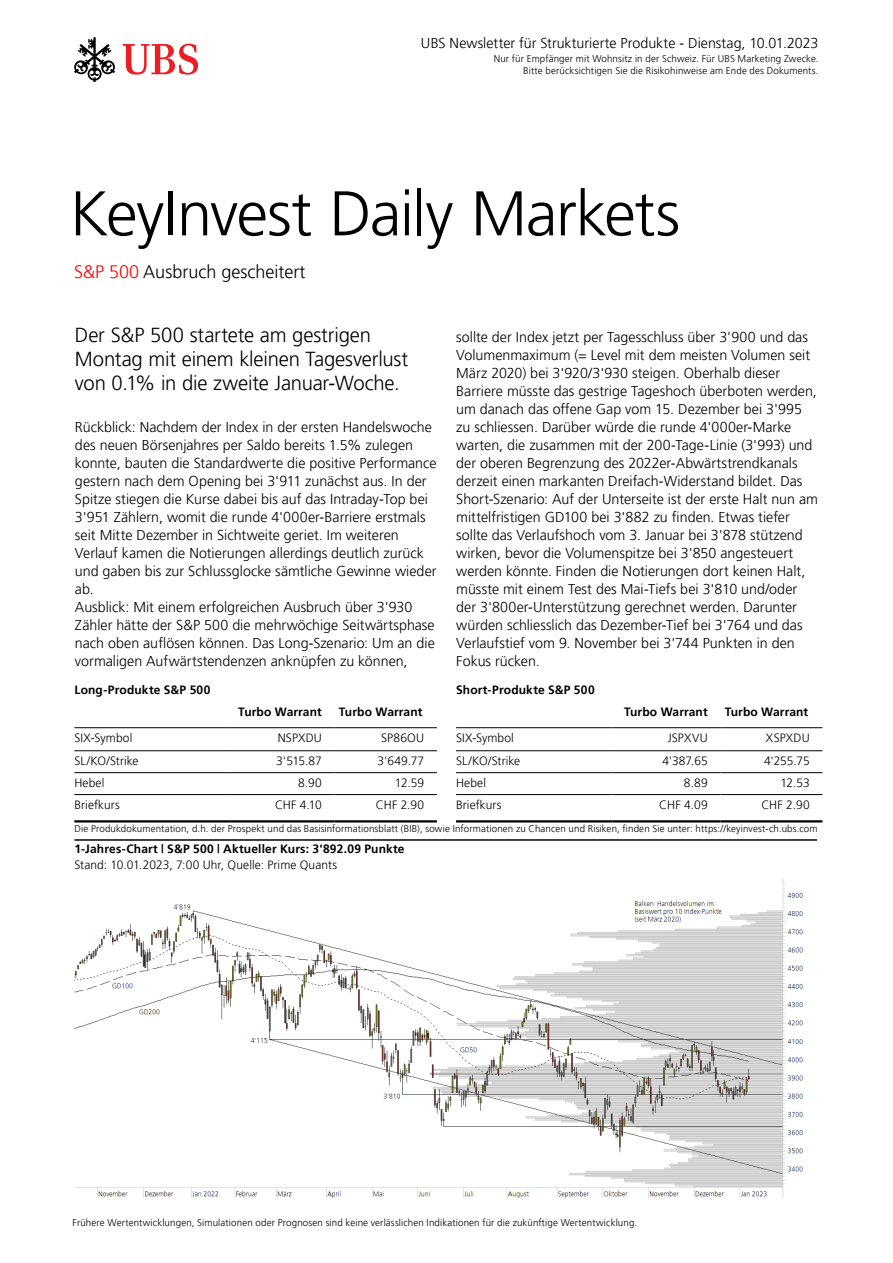
<style>
.page{position:relative;width:893px;height:1263px;background:#fff}
.page>*{position:absolute;margin:0;border:0;box-sizing:border-box;transform-origin:0 0}
.t1{font:300 63px "Frutiger 45";letter-spacing:-.02em;color:#000}
.t2{font:300 20.25px/24px "Frutiger 45";letter-spacing:-.01em;color:#000}
.t3{font:300 18px "Frutiger 45";color:#000}
.t4{font:300 14.25px/18px "Frutiger 45";color:#000}
.t5{font:300 12px "Frutiger 45";letter-spacing:.01em;color:#000}
.t6{font:300 12px "Frutiger 45";letter-spacing:.01em;color:#000}
.t7{font:300 9.75px/12px "Frutiger 45";letter-spacing:.015em;color:#000;text-align:right}
.s1{color:#f00}
</style>
<div class="page">
<svg style="left:74px;top:37px;width:41px;height:45px"></svg>
<svg style="left:123px;top:44px;width:75px;height:31px"></svg>
<img style="left:74px;top:878px;width:729px;height:319px">
<hr style="left:720px;top:750px;width:102px;height:1px;background:#000">
<hr style="left:456px;top:727px;width:156px;height:1px;background:#000">
<hr style="left:612px;top:727px;width:108px;height:1px;background:#000">
<hr style="left:720px;top:727px;width:102px;height:1px;background:#000">
<hr style="left:456px;top:750px;width:156px;height:1px;background:#000">
<hr style="left:612px;top:750px;width:108px;height:1px;background:#000">
<hr style="left:456px;top:772px;width:156px;height:1px;background:#000">
<hr style="left:612px;top:772px;width:108px;height:1px;background:#000">
<hr style="left:720px;top:772px;width:102px;height:1px;background:#000">
<hr style="left:456px;top:794px;width:156px;height:1px;background:#000">
<hr style="left:612px;top:794px;width:108px;height:1px;background:#000">
<hr style="left:720px;top:794px;width:102px;height:1px;background:#000">
<hr style="left:456px;top:820px;width:156px;height:2px;background:#000">
<hr style="left:612px;top:820px;width:108px;height:2px;background:#000">
<hr style="left:720px;top:820px;width:102px;height:2px;background:#000">
<hr style="left:74px;top:839px;width:743px;height:2px;background:#000">
<hr style="left:335px;top:750px;width:102px;height:1px;background:#000">
<hr style="left:74px;top:727px;width:157px;height:1px;background:#000">
<hr style="left:231px;top:727px;width:104px;height:1px;background:#000">
<hr style="left:335px;top:727px;width:102px;height:1px;background:#000">
<hr style="left:74px;top:750px;width:157px;height:1px;background:#000">
<hr style="left:231px;top:750px;width:104px;height:1px;background:#000">
<hr style="left:74px;top:772px;width:157px;height:1px;background:#000">
<hr style="left:231px;top:772px;width:104px;height:1px;background:#000">
<hr style="left:335px;top:772px;width:102px;height:1px;background:#000">
<hr style="left:74px;top:794px;width:157px;height:1px;background:#000">
<hr style="left:231px;top:794px;width:104px;height:1px;background:#000">
<hr style="left:335px;top:794px;width:102px;height:1px;background:#000">
<hr style="left:74px;top:820px;width:157px;height:2px;background:#000">
<hr style="left:231px;top:820px;width:104px;height:2px;background:#000">
<hr style="left:335px;top:820px;width:102px;height:2px;background:#000">
<p class="t4" style="left:421px;top:34px;width:399px">UBS Newsletter für Strukturierte Produkte - Dienstag, 10.01.2023</p>
<p class="t7" style="left:494px;top:53px;width:326px">Nur für Empfänger mit Wohnsitz in der Schweiz. Für UBS Marketing Zwecke.<br>Bitte berücksichtigen Sie die Risikohinweise am Ende des Dokuments.</p>
<h1 class="t1" style="left:70px;top:177px;width:612px">KeyInvest Daily Markets</h1>
<p class="t3" style="left:74px;top:261px;width:233px"><span class="s1">S&amp;P 500</span> Ausbruch gescheitert</p>
<h2 class="t2" style="left:75px;top:323px;width:335px">Der S&amp;P 500 startete am gestrigen<br>Montag mit einem kleinen Tagesverlust von 0.1% in die zweite Januar-Woche.</h2>
<p class="t4" style="left:75px;top:418px;width:363px">Rückblick: Nachdem der Index in der ersten Handelswoche des neuen Börsenjahres per Saldo bereits 1.5% zulegen konnte, bauten die Standardwerte die positive Performance gestern nach dem Opening bei 3'911 zunächst aus. In der Spitze stiegen die Kurse dabei bis auf das Intraday-Top bei 3'951 Zählern, womit die runde 4'000er-Barriere erstmals seit Mitte Dezember in Sichtweite geriet. Im weiteren Verlauf kamen die Notierungen allerdings deutlich zurück und gaben bis zur Schlussglocke sämtliche Gewinne wieder ab.<br>Ausblick: Mit einem erfolgreichen Ausbruch über 3'930<br>Zähler hätte der S&amp;P 500 die mehrwöchige Seitwärtsphase nach oben auflösen können. Das Long-Szenario: Um an die vormaligen Aufwärtstendenzen anknüpfen zu können,</p>
<p class="t4" style="left:456px;top:328px;width:363px">sollte der Index jetzt per Tagesschluss über 3'900 und das Volumenmaximum (= Level mit dem meisten Volumen seit März 2020) bei 3'920/3'930 steigen. Oberhalb dieser Barriere müsste das gestrige Tageshoch überboten werden, um danach das offene Gap vom 15. Dezember bei 3'995 zu schliessen. Darüber würde die runde 4'000er-Marke warten, die zusammen mit der 200-Tage-Linie (3'993) und der oberen Begrenzung des 2022er-Abwärtstrendkanals derzeit einen markanten Dreifach-Widerstand bildet. Das Short-Szenario: Auf der Unterseite ist der erste Halt nun am mittelfristigen GD100 bei 3'882 zu finden. Etwas tiefer sollte das Verlaufshoch vom 3. Januar bei 3'878 stützend wirken, bevor die Volumenspitze bei 3'850 angesteuert werden könnte. Finden die Notierungen dort keinen Halt, müsste mit einem Test des Mai-Tiefs bei 3'810 und/oder der 3'800er-Unterstützung gerechnet werden. Darunter würden schliesslich das Dezember-Tief bei 3'764 und das Verlaufstief vom 9. November bei 3'744 Punkten in den Fokus rücken.</p>
<p class="t6" style="left:74px;top:682px;width:137px">Long-Produkte S&amp;P 500</p>
<p class="t6" style="left:456px;top:682px;width:140px">Short-Produkte S&amp;P 500</p>
<p class="t6" style="left:238px;top:705px;width:85px">Turbo Warrant</p>
<p class="t6" style="left:339px;top:705px;width:85px">Turbo Warrant</p>
<p class="t6" style="left:624px;top:705px;width:85px">Turbo Warrant</p>
<p class="t6" style="left:725px;top:705px;width:85px">Turbo Warrant</p>
<p class="t5" style="left:74px;top:731px;width:59px">SIX-Symbol</p>
<p class="t5" style="left:278px;top:731px;width:46px">NSPXDU</p>
<p class="t5" style="left:381px;top:731px;width:45px">SP86OU</p>
<p class="t5" style="left:74px;top:754px;width:66px">SL/KO/Strike</p>
<p class="t5" style="left:276px;top:754px;width:47px">3'515.87</p>
<p class="t5" style="left:377px;top:754px;width:48px">3'649.77</p>
<p class="t5" style="left:74px;top:776px;width:32px">Hebel</p>
<p class="t5" style="left:298px;top:776px;width:25px">8.90</p>
<p class="t5" style="left:395px;top:776px;width:31px">12.59</p>
<p class="t5" style="left:74px;top:798px;width:47px">Briefkurs</p>
<p class="t5" style="left:275px;top:798px;width:48px">CHF 4.10</p>
<p class="t5" style="left:376px;top:798px;width:50px">CHF 2.90</p>
<p class="t5" style="left:456px;top:731px;width:59px">SIX-Symbol</p>
<p class="t5" style="left:668px;top:731px;width:41px">JSPXVU</p>
<p class="t5" style="left:766px;top:731px;width:45px">XSPXDU</p>
<p class="t5" style="left:456px;top:754px;width:66px">SL/KO/Strike</p>
<p class="t5" style="left:662px;top:754px;width:47px">4'387.65</p>
<p class="t5" style="left:764px;top:754px;width:47px">4'255.75</p>
<p class="t5" style="left:456px;top:776px;width:32px">Hebel</p>
<p class="t5" style="left:684px;top:776px;width:25px">8.89</p>
<p class="t5" style="left:780px;top:776px;width:31px">12.53</p>
<p class="t5" style="left:456px;top:798px;width:47px">Briefkurs</p>
<p class="t5" style="left:659px;top:798px;width:50px">CHF 4.09</p>
<p class="t5" style="left:761px;top:798px;width:50px">CHF 2.90</p>
<p class="t7" style="left:74px;top:822px;width:745px">Die Produkdokumentation, d.h. der Prospekt und das Basisinformationsblatt (BIB), sowie Informationen zu Chancen und Risiken, finden Sie unter: https://keyinvest-ch.ubs.com</p>
<p class="t6" style="left:74px;top:842px;width:332px">1-Jahres-Chart | S&amp;P 500 | Aktueller Kurs: 3'892.09 Punkte</p>
<p class="t5" style="left:74px;top:858px;width:264px">Stand: 10.01.2023, 7:00 Uhr, Quelle: Prime Quants</p>
<p class="t7" style="left:73px;top:1216px;width:566px">Frühere Wertentwicklungen, Simulationen oder Prognosen sind keine verlässlichen Indikationen für die zukünftige Wertentwicklung.</p>
</div>
